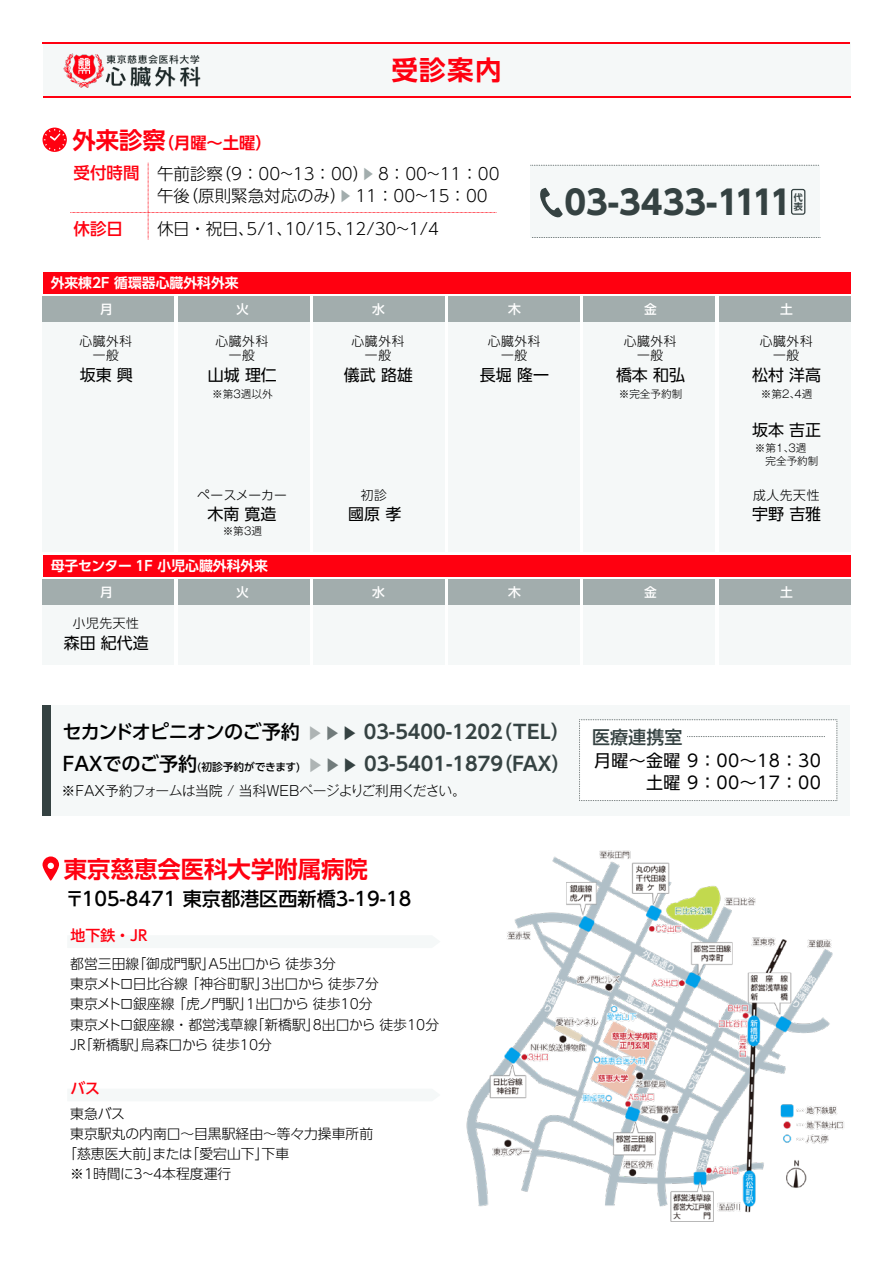
<style>
.page{position:relative;width:893px;height:1263px;background:#fff}
.page>*{position:absolute;margin:0;border:0;box-sizing:border-box;transform-origin:0 0}
.t1{font:700 33px "UD Shin Go Pr 6";color:#354242}
.t2{font:700 26.55px "UD Shin Go Pr 6 De";color:#ff0010}
.t3{font:700 23.4px "UD Shin Go Pr 6 De";color:#ff0010}
.t4{font:700 19.2px "UD Shin Go Pr 6 De";color:#354242}
.t5{font:500 19.2px "UD Shin Go Pr 6";color:#000}
.t6{font:16.95px/21.3px "UD Shin Go Pr 6";letter-spacing:.03em;color:#000;text-align:right}
.t7{font:300 16.5px/22.4px "UD Shin Go Pr 6";color:#000}
.t8{font:500 16.5px "UD Shin Go Pr 6";color:#ff0010}
.t9{font:700 16.35px "UD Shin Go Pr 6 De";color:#ff0010}
.t10{font:15.9px "UD Shin Go Pr 6";color:#000}
.t11{font:500 14.85px "UD Shin Go Pr 6";color:#ff0010}
.t12{font:300 13.8px/20.2px "UD Shin Go Pr 6";color:#000}
.t13{font:300 13.8px "Gothic MB101 Pr 6";letter-spacing:-.025em;color:#000}
.t14{font:700 13.8px "UD Shin Go Pr 6 De";color:#fff}
.t15{font:300 12.75px/13.8px "UD Shin Go Pr 6";letter-spacing:.05em;color:#000;text-align:center}
.t16{font:500 12.75px "UD Shin Go Pr 6";color:#fff}
.t17{font:300 12.75px "UD Shin Go Pr 6";letter-spacing:.005em;color:#000}
.t18{font:300 10.65px/12.8px "Gothic MB101 Pr 6";color:#000}
.t19{font:700 9.15px/9.1px "UD Shin Go Pr 6 De";color:#354242}
.s1{font-size:23.4px}
.s2{font-family:"Koz Go Pr 6 N";font-weight:400;font-size:13.2px;color:#a2adad}
.s3{font-family:"UD Shin Go Pr 6";font-weight:500;color:#000}
.s4{font-family:"UD Shin Go Pr 6";font-weight:500;font-size:15.3px;color:#aeb4b4}
.s5{font-family:"UD Shin Go Pr 6";font-weight:500;font-size:15.3px;color:#717b7b}
.s6{font-family:"UD Shin Go Pr 6";font-weight:500;font-size:15.3px}
.s7{font-family:"UD Shin Go Pr 6";font-weight:500;font-size:10.65px;color:#000}
</style>
<div class="page">
<div style="left:43px;top:43px;width:807px;height:55px;background:#f5f8f8"></div>
<div style="left:43px;top:705px;width:807px;height:110px;background:#f5f8f8"></div>
<hr style="left:43px;top:96px;width:807px;height:2px;background:#ff0010">
<hr style="left:43px;top:43px;width:807px;height:1px;background:#ff0010">
<div style="left:43px;top:297px;width:131px;height:255px;background:#f5f8f8"></div>
<div style="left:178px;top:297px;width:132px;height:255px;background:#f5f8f8"></div>
<div style="left:313px;top:297px;width:132px;height:255px;background:#f5f8f8"></div>
<div style="left:448px;top:297px;width:132px;height:255px;background:#f5f8f8"></div>
<div style="left:583px;top:297px;width:132px;height:255px;background:#f5f8f8"></div>
<div style="left:719px;top:297px;width:131px;height:255px;background:#f5f8f8"></div>
<div style="left:43px;top:272px;width:807px;height:22px;background:#ff0010"></div>
<div style="left:43px;top:297px;width:131px;height:25px;background:#a2adad"></div>
<div style="left:178px;top:297px;width:132px;height:25px;background:#a2adad"></div>
<div style="left:313px;top:297px;width:132px;height:25px;background:#a2adad"></div>
<div style="left:448px;top:297px;width:132px;height:25px;background:#a2adad"></div>
<div style="left:583px;top:297px;width:132px;height:25px;background:#a2adad"></div>
<div style="left:719px;top:297px;width:131px;height:25px;background:#a2adad"></div>
<div style="left:43px;top:579px;width:131px;height:85px;background:#f5f8f8"></div>
<div style="left:43px;top:705px;width:8px;height:110px;background:#354242"></div>
<div style="left:178px;top:579px;width:132px;height:85px;background:#f5f8f8"></div>
<div style="left:313px;top:579px;width:132px;height:85px;background:#f5f8f8"></div>
<div style="left:448px;top:579px;width:132px;height:85px;background:#f5f8f8"></div>
<div style="left:583px;top:579px;width:132px;height:85px;background:#f5f8f8"></div>
<div style="left:719px;top:579px;width:131px;height:85px;background:#f5f8f8"></div>
<div style="left:43px;top:555px;width:807px;height:22px;background:#ff0010"></div>
<div style="left:43px;top:579px;width:131px;height:26px;background:#a2adad"></div>
<div style="left:178px;top:579px;width:132px;height:26px;background:#a2adad"></div>
<div style="left:313px;top:579px;width:132px;height:26px;background:#a2adad"></div>
<div style="left:448px;top:579px;width:132px;height:26px;background:#a2adad"></div>
<div style="left:583px;top:579px;width:132px;height:26px;background:#a2adad"></div>
<div style="left:719px;top:579px;width:131px;height:26px;background:#a2adad"></div>
<div style="left:531px;top:165px;width:289px;height:72px;background:#f5f8f8"></div>
<svg style="left:531px;top:165px;width:288px;height:1px"></svg>
<svg style="left:531px;top:237px;width:289px;height:1px"></svg>
<div style="left:579px;top:719px;width:259px;height:82px;background:#fff"></div>
<img style="left:466px;top:850px;width:378px;height:372px">
<svg style="left:43px;top:856px;width:16px;height:25px"></svg>
<svg style="left:43px;top:128px;width:24px;height:24px"></svg>
<svg style="left:540px;top:188px;width:23px;height:30px"></svg>
<div style="left:791px;top:189px;width:14px;height:26px;border:1px solid #354242;border-radius:2px"></div>
<svg style="left:71px;top:163px;width:426px;height:77px"></svg>
<img style="left:63px;top:53px;width:138px;height:35px">
<p class="t9" style="left:72px;top:130px;width:201px"><span class="s1">外来診察</span>（月曜～土曜）</p>
<h2 class="t2" style="left:391px;top:48px;width:112px">受診案内</h2>
<p class="t8" style="left:74px;top:160px;width:67px">受付時間</p>
<p class="t8" style="left:74px;top:215px;width:51px">休診日</p>
<p class="t14" style="left:51px;top:272px;width:189px">外来棟2F 循環器心臓外科外来</p>
<p class="t7" style="left:157px;top:162px;width:344px">午前診察（9：00~13：00）<span class="s2">▶</span> 8：00~11：00午後（原則緊急対応のみ）<span class="s2">▶</span> 11：00~15：00</p>
<p class="t7" style="left:157px;top:217px;width:283px">休日・祝日、5/1、10/15、12/30~1/4</p>
<h1 class="t1" style="left:564px;top:176px;width:229px">03-3433-1111</h1>
<p class="t19" style="left:794px;top:192px;width:10px">代表</p>
<p class="t16" style="left:100px;top:299px;width:14px">月</p>
<p class="t16" style="left:236px;top:299px;width:14px">火</p>
<p class="t16" style="left:372px;top:299px;width:14px">水</p>
<p class="t16" style="left:508px;top:299px;width:14px">木</p>
<p class="t16" style="left:644px;top:299px;width:14px">金</p>
<p class="t16" style="left:780px;top:299px;width:14px">土</p>
<p class="t15" style="left:79px;top:334px;width:54px">心臓外科一般</p>
<p class="t15" style="left:216px;top:334px;width:54px">心臓外科一般</p>
<p class="t15" style="left:352px;top:334px;width:54px">心臓外科一般</p>
<p class="t15" style="left:488px;top:334px;width:54px">心臓外科一般</p>
<p class="t15" style="left:624px;top:334px;width:54px">心臓外科一般</p>
<p class="t15" style="left:760px;top:334px;width:54px">心臓外科一般</p>
<p class="t10" style="left:80px;top:362px;width:55px">坂東 興</p>
<p class="t10" style="left:208px;top:362px;width:71px">山城 理仁</p>
<p class="t10" style="left:344px;top:362px;width:71px">儀武 路雄</p>
<p class="t10" style="left:480px;top:362px;width:71px">長堀 隆一</p>
<p class="t10" style="left:616px;top:362px;width:71px">橋本 和弘</p>
<p class="t10" style="left:752px;top:362px;width:71px">松村 洋高</p>
<p class="t18" style="left:212px;top:386px;width:62px">※第３週以外</p>
<p class="t18" style="left:619px;top:386px;width:65px">※完全予約制</p>
<p class="t18" style="left:761px;top:386px;width:53px">※第2、4週</p>
<p class="t17" style="left:197px;top:485px;width:91px">ペースメーカー</p>
<p class="t10" style="left:207px;top:501px;width:71px">木南 寛造</p>
<p class="t18" style="left:223px;top:524px;width:41px">※第３週</p>
<p class="t15" style="left:361px;top:488px;width:28px">初診</p>
<p class="t10" style="left:348px;top:501px;width:55px">國原 孝</p>
<p class="t10" style="left:752px;top:417px;width:71px">坂本 吉正</p>
<p class="t18" style="left:755px;top:441px;width:65px">※第1、3週　完全予約制</p>
<p class="t15" style="left:753px;top:488px;width:68px">成人先天性</p>
<p class="t10" style="left:752px;top:501px;width:71px">宇野 吉雅</p>
<p class="t14" style="left:51px;top:555px;width:219px">母子センター 1F 小児心臓外科外来</p>
<p class="t16" style="left:100px;top:582px;width:14px">月</p>
<p class="t16" style="left:236px;top:582px;width:14px">火</p>
<p class="t16" style="left:372px;top:582px;width:14px">水</p>
<p class="t16" style="left:508px;top:582px;width:14px">木</p>
<p class="t16" style="left:644px;top:582px;width:14px">金</p>
<p class="t16" style="left:780px;top:582px;width:14px">土</p>
<p class="t15" style="left:73px;top:616px;width:68px">小児先天性</p>
<p class="t10" style="left:64px;top:630px;width:87px">森田 紀代造</p>
<h3 class="t4" style="left:63px;top:716px;width:621px"><span class="s3">セカンドオピニオンのご予約</span> <span class="s4">▶</span><span class="s5">▶</span><span class="s6">▶</span> 03-5400-1202（TEL） <sub>医療連携室</sub></h3>
<h3 class="t4" style="left:63px;top:748px;width:509px"><span class="s3">FAXでのご予約</span><span class="s7">(初診予約ができます)</span> <span class="s4">▶</span><span class="s5">▶</span><span class="s6">▶</span> 03-5401-1879（FAX）</h3>
<p class="t13" style="left:62px;top:779px;width:406px">※FAX予約フォームは当院 / 当科WEBページよりご利用ください。</p>
<h3 class="t3" style="left:64px;top:850px;width:306px">東京慈恵会医科大学附属病院</h3>
<h3 class="t5" style="left:65px;top:883px;width:348px">〒105-8471 東京都港区西新橋3-19-18</h3>
<p class="t11" style="left:71px;top:923px;width:78px">地下鉄・JR</p>
<p class="t12" style="left:70px;top:953px;width:370px">都営三田線「御成門駅」A5出口から 徒歩3分<br>東京メトロ日比谷線 「神谷町駅」3出口から 徒歩7分<br>東京メトロ銀座線 「虎ノ門駅」1出口から 徒歩10分<br>東京メトロ銀座線・都営浅草線「新橋駅」8出口から 徒歩10分<br>JR「新橋駅」烏森口から 徒歩10分</p>
<p class="t11" style="left:71px;top:1076px;width:31px">バス</p>
<p class="t12" style="left:70px;top:1103px;width:56px">東急バス</p>
<p class="t12" style="left:70px;top:1123px;width:305px">東京駅丸の内南口～目黒駅経由～等々力操車所前</p>
<p class="t12" style="left:63px;top:1143px;width:227px">「慈恵医大前」または「愛宕山下」下車</p>
<p class="t12" style="left:70px;top:1163px;width:163px">※1時間に3~4本程度運行</p>
<p class="t6" style="left:594px;top:750px;width:229px">月曜～金曜 9：00～18：30土曜 9：00～17：00</p>
</div>
